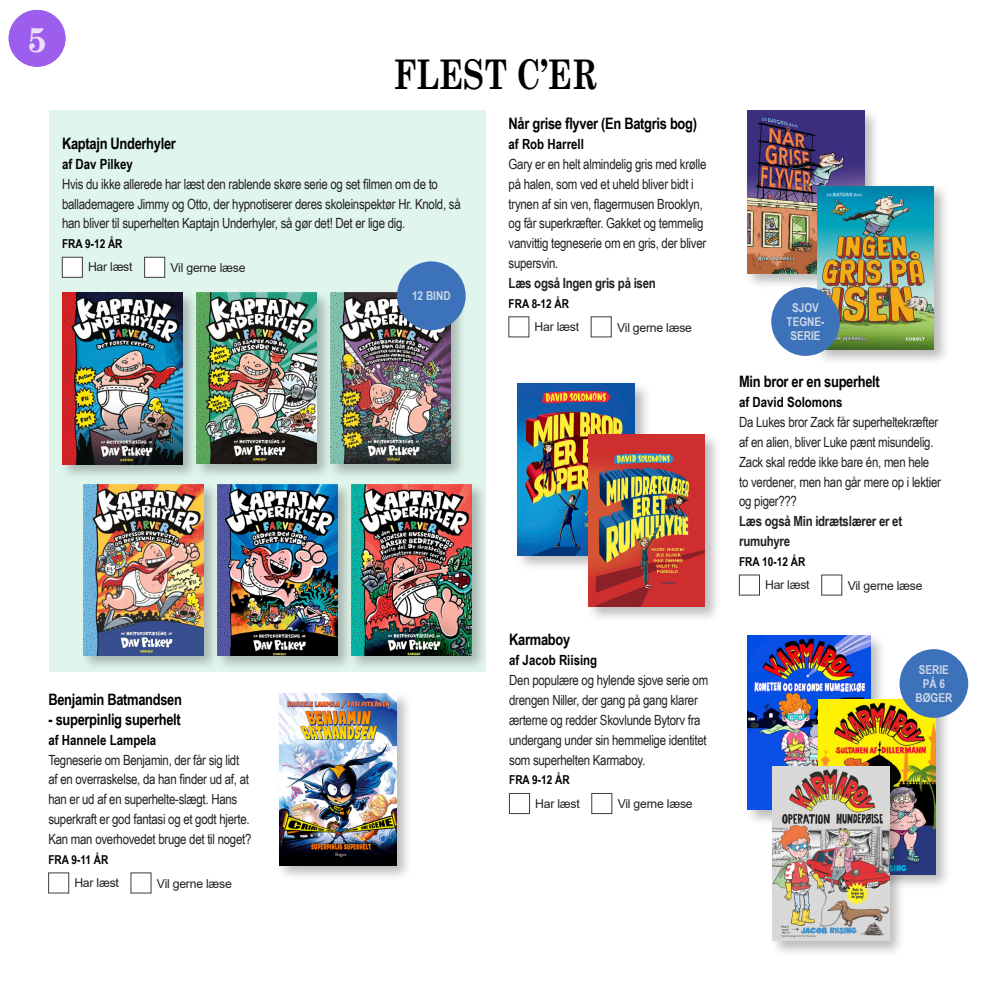
<style>
.page{position:relative;width:993px;height:993px;background:#fff}
.page>*{position:absolute;margin:0;border:0;box-sizing:border-box;transform-origin:0 0}
.underoverskrift{font:700 40.95px "Century Schoolbook";color:#000;scale:.77 1}
.t1{font:700 35px "Century Schoolbook";color:#ebdffb}
.TITEL_1{font:700 15.75px "Arial Narrow";letter-spacing:-.02em;color:#000}
.NOTE{font:14px/19.8px "Arial Narrow";letter-spacing:-.02em;color:#231f20}
.forfatter{font:700 14px "Arial Narrow";color:#000}
.LÆS_OGSÅ{font:700 14px/19.8px "Arial Narrow";letter-spacing:-.02em;color:#231f20}
.t2{font:12.25px "Arial";letter-spacing:-.02em;color:#231f20}
.ALDER{font:700 12.25px "Arial Narrow";color:#000}
.t3{font:700 12.25px/14px "Arial Narrow";color:#ced7e7;text-align:center}
</style>
<div class="page">
<div style="left:49px;top:110px;width:436px;height:561px;background:#e0f6ed"></div>
<div style="left:62px;top:257px;width:21px;height:20px;background:#fff;border:1px solid #3e3e3f"></div>
<div style="left:144px;top:257px;width:21px;height:20px;background:#fff;border:1px solid #3e3e3f"></div>
<div style="left:509px;top:793px;width:20px;height:20px;background:#fff;border:1px solid #3e3e3f"></div>
<div style="left:591px;top:793px;width:21px;height:20px;background:#fff;border:1px solid #3e3e3f"></div>
<div style="left:744px;top:108px;width:135px;height:182px;background:#231f20;opacity:.3"></div>
<img style="left:746px;top:110px;width:117px;height:164px">
<div style="left:814px;top:184px;width:135px;height:182px;background:#231f20;opacity:.3"></div>
<img style="left:817px;top:186px;width:116px;height:163px">
<div style="left:515px;top:381px;width:135px;height:190px;background:#231f20;opacity:.3"></div>
<img style="left:517px;top:384px;width:117px;height:171px">
<div style="left:585px;top:431px;width:135px;height:191px;background:#231f20;opacity:.3"></div>
<img style="left:588px;top:434px;width:116px;height:172px">
<div style="left:744px;top:632px;width:142px;height:193px;background:#231f20;opacity:.3"></div>
<img style="left:747px;top:635px;width:122px;height:174px">
<div style="left:815px;top:697px;width:136px;height:192px;background:#231f20;opacity:.3"></div>
<img style="left:818px;top:699px;width:117px;height:174px">
<div style="left:770px;top:763px;width:135px;height:193px;background:#231f20;opacity:.3"></div>
<img style="left:772px;top:766px;width:116px;height:174px">
<div style="left:771px;top:287px;width:68px;height:69px;background:#3c72b9;border-radius:50%"></div>
<div style="left:899px;top:649px;width:68px;height:68px;background:#3c72b9;border-radius:50%"></div>
<div style="left:59px;top:290px;width:140px;height:190px;background:#231f20;opacity:.3"></div>
<img style="left:62px;top:293px;width:120px;height:171px">
<div style="left:193px;top:290px;width:140px;height:190px;background:#231f20;opacity:.3"></div>
<img style="left:196px;top:293px;width:120px;height:170px">
<div style="left:327px;top:290px;width:140px;height:190px;background:#231f20;opacity:.3"></div>
<img style="left:330px;top:293px;width:120px;height:171px">
<div style="left:81px;top:481px;width:139px;height:190px;background:#231f20;opacity:.3"></div>
<img style="left:83px;top:484px;width:120px;height:170px">
<div style="left:215px;top:481px;width:139px;height:190px;background:#231f20;opacity:.3"></div>
<img style="left:217px;top:484px;width:120px;height:171px">
<div style="left:348px;top:481px;width:140px;height:190px;background:#231f20;opacity:.3"></div>
<img style="left:351px;top:484px;width:120px;height:171px">
<div style="left:48px;top:872px;width:21px;height:20px;background:#fff;border:1px solid #3e3e3f"></div>
<div style="left:276px;top:691px;width:136px;height:190px;background:#231f20;opacity:.3"></div>
<img style="left:279px;top:693px;width:117px;height:171px">
<div style="left:397px;top:261px;width:68px;height:69px;background:#3c72b9;border-radius:50%"></div>
<div style="left:9px;top:10px;width:56px;height:57px;background:#9d5eed;border-radius:50%"></div>
<h2 class="t1" style="left:27px;top:12px;width:22px">5</h2>
<p class="underoverskrift" style="left:394px;top:43px;width:266px">FLEST C’ER</p>
<h2 class="TITEL_1" style="left:508px;top:112px;width:190px">Når grise flyver (En Batgris bog)</h2>
<p class="forfatter" style="left:508px;top:133px;width:77px">af Rob Harrell</p>
<p class="NOTE" style="left:508px;top:153px;width:199px">Gary er en helt almindelig gris med krølle på halen, som ved et uheld bliver bidt i trynen af sin ven, flagermusen Brooklyn, og får superkræfter. Gakket og temmelig vanvittig tegneserie om en gris, der bliver supersvin.</p>
<p class="LÆS_OGSÅ" style="left:508px;top:272px;width:149px">Læs også Ingen gris på isen</p>
<p class="ALDER" style="left:508px;top:294px;width:62px">FRA 8-12 ÅR</p>
<p class="t2" style="left:534px;top:318px;width:46px">Har læst</p>
<p class="t2" style="left:617px;top:318px;width:76px">Vil gerne læse</p>
<h2 class="TITEL_1" style="left:62px;top:131px;width:115px">Kaptajn Underhyler</h2>
<p class="forfatter" style="left:62px;top:153px;width:72px">af Dav Pilkey</p>
<p class="NOTE" style="left:62px;top:173px;width:400px">Hvis du ikke allerede har læst den rablende skøre serie og set filmen om de to ballademagere Jimmy og Otto, der hypnotiserer deres skoleinspektør Hr. Knold, så han bliver til superhelten Kaptajn Underhyler, så gør det! Det er lige dig.</p>
<p class="ALDER" style="left:62px;top:234px;width:62px">FRA 9-12 ÅR</p>
<p class="t2" style="left:88px;top:259px;width:46px">Har læst</p>
<p class="t2" style="left:170px;top:259px;width:76px">Vil gerne læse</p>
<p class="t3" style="left:412px;top:288px;width:40px">12 BIND</p>
<p class="t3" style="left:786px;top:300px;width:39px">SJOV<br>TEGNE-<br>SERIE</p>
<h2 class="TITEL_1" style="left:739px;top:369px;width:142px">Min bror er en superhelt</h2>
<p class="forfatter" style="left:739px;top:391px;width:105px">af David Solomons</p>
<p class="NOTE" style="left:739px;top:411px;width:203px">Da Lukes bror Zack får superheltekræfter af en alien, bliver Luke pænt misundelig.<br>Zack skal redde ikke bare én, men hele to verdener, men han går mere op i lektier og piger???</p>
<p class="LÆS_OGSÅ" style="left:739px;top:510px;width:164px">Læs også Min idrætslærer er et rumuhyre</p>
<p class="ALDER" style="left:739px;top:552px;width:68px">FRA 10-12 ÅR</p>
<p class="t2" style="left:764px;top:576px;width:46px">Har læst</p>
<p class="t2" style="left:847px;top:576px;width:76px">Vil gerne læse</p>
<h2 class="TITEL_1" style="left:509px;top:627px;width:62px">Karmaboy</h2>
<p class="forfatter" style="left:509px;top:649px;width:90px">af Jacob Riising</p>
<p class="NOTE" style="left:509px;top:669px;width:200px">Den populære og hylende sjove serie om drengen Niller, der gang på gang klarer ærterne og redder Skovlunde Bytorv fra undergang under sin hemmelige identitet som superhelten Karmaboy.</p>
<p class="ALDER" style="left:509px;top:770px;width:62px">FRA 9-12 ÅR</p>
<p class="t2" style="left:535px;top:794px;width:46px">Har læst</p>
<p class="t2" style="left:617px;top:795px;width:76px">Vil gerne læse</p>
<p class="t3" style="left:918px;top:661px;width:32px">SERIE<br>PÅ 6</p>
<h2 class="TITEL_1" style="left:48px;top:687px;width:135px">Benjamin Batmandsen</h2>
<p class="t3" style="left:915px;top:689px;width:38px">BØGER</p>
<h2 class="TITEL_1" style="left:48px;top:707px;width:134px">- superpinlig superhelt</h2>
<p class="forfatter" style="left:48px;top:729px;width:109px">af Hannele Lampela</p>
<p class="NOTE" style="left:48px;top:749px;width:204px">Tegneserie om Benjamin, der får sig lidt af en overraskelse, da han finder ud af, at han er ud af en superhelte-slægt. Hans superkraft er god fantasi og et godt hjerte.<br>Kan man overhovedet bruge det til noget?</p>
<p class="ALDER" style="left:48px;top:850px;width:61px">FRA 9-11 ÅR</p>
<p class="t2" style="left:74px;top:874px;width:46px">Har læst</p>
<p class="t2" style="left:157px;top:874px;width:76px">Vil gerne læse</p>
</div>
